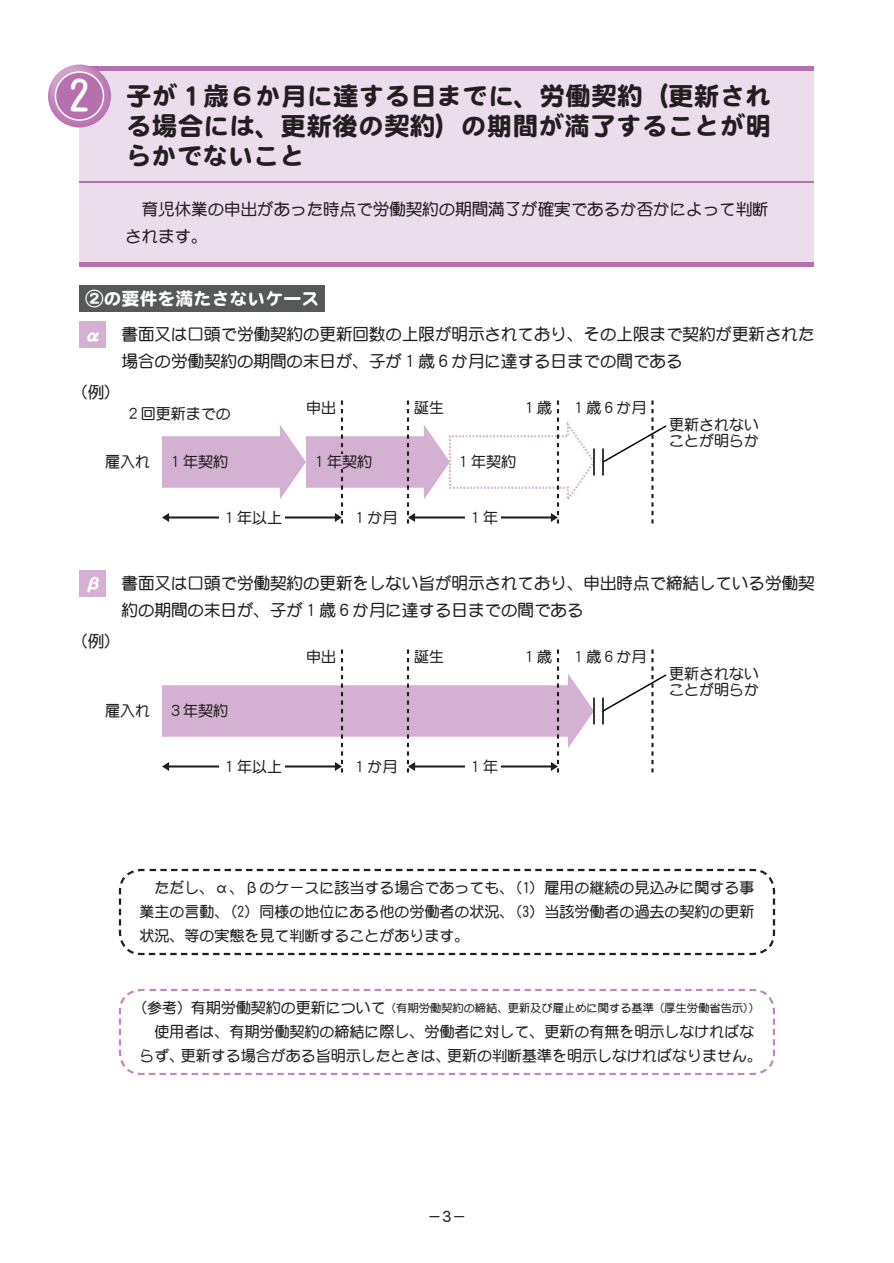
<style>
.page{position:relative;width:894px;height:1263px;background:#fff}
.page>*{position:absolute;margin:0;border:0;box-sizing:border-box;transform-origin:0 0}
.t1{font:45px "DFHS Maru Gothic W4 WIN RKSJ H";color:#fff}
.t2{font:25.5px/30px "DF Maru Gothic SB WIN RKSJ H";letter-spacing:.015em;color:#231f20;text-align:justify}
.t3{font:18px/36px "DF Maru Gothic SB WIN RKSJ H";color:#fff}
.t4{font:16.5px/27px "DF Maru Gothic Bd WIN RKSJ H";color:#231f20}
.t5{font:15px/24px "DF Maru Gothic Bd WIN RKSJ H";color:#231f20}
.t6{font:15px "DFHS Maru Gothic W4 WINP RKSJ H";color:#231f20}
.t7{font:11.25px "DF Maru Gothic Bd WIN RKSJ H";color:#231f20}
.s1{font-size:15px}
</style>
<div class="page">
<div style="left:80px;top:70px;width:734px;height:112px;background:#ecddec"></div>
<div style="left:80px;top:183px;width:734px;height:79px;background:#ecddec"></div>
<hr style="left:80px;top:66px;width:734px;height:4px;background:#b770ae">
<div style="left:80px;top:262px;width:734px;height:5px;background:#b770ae"></div>
<hr style="left:80px;top:182px;width:734px;height:1px;background:#b770ae">
<div style="left:80px;top:285px;width:246px;height:27px;background:#57585a"></div>
<svg style="left:118px;top:868px;width:658px;height:88px"></svg>
<svg style="left:48px;top:64px;width:63px;height:64px"></svg>
<div style="left:56px;top:72px;width:48px;height:48px;background:#b770ae;border-radius:50%"></div>
<div style="left:55px;top:71px;width:49px;height:50px;border:2px solid #fff;border-radius:50%"></div>
<div style="left:80px;top:321px;width:26px;height:27px;background:#d4b1d2"></div>
<svg style="left:162px;top:400px;width:505px;height:124px"></svg>
<svg style="left:118px;top:988px;width:658px;height:88px"></svg>
<svg style="left:162px;top:650px;width:432px;height:122px"></svg>
<div style="left:80px;top:570px;width:26px;height:27px;background:#d4b1d2"></div>
<div style="left:219px;top:759px;width:66px;height:15px;background:#fff"></div>
<div style="left:465px;top:759px;width:36px;height:15px;background:#fff"></div>
<hr style="left:593px;top:698px;width:2px;height:26px;background:#030303">
<svg style="left:602px;top:650px;width:65px;height:122px"></svg>
<h1 class="t1" style="left:68px;top:74px;width:24px">2</h1>
<h2 class="t2" style="left:126px;top:81px;width:647px">子が１歳６か月に達する日までに、労働契約（更新される場合には、更新後の契約）の期間が満了することが明らかでないこと</h2>
<p class="t4" style="left:125px;top:196px;width:645px;text-indent:16px">育児休業の申出があった時点で労働契約の期間満了が確実であるか否かによって判断されます。</p>
<p class="t3" style="left:84px;top:281px;width:237px">②の要件を満たさないケースα</p>
<p class="t4" style="left:122px;top:321px;width:694px">書面又は口頭で労働契約の更新回数の上限が明示されており、その上限まで契約が更新された場合の労働契約の期間の末日が、子が１歳６か月に達する日までの間である</p>
<p class="t4" style="left:71px;top:379px;width:51px">（例）</p>
<p class="t5" style="left:126px;top:402px;width:106px">２回更新までの</p>
<p class="t5" style="left:572px;top:396px;width:76px">１歳６か月</p>
<p class="t5" style="left:306px;top:396px;width:31px">申出</p>
<p class="t5" style="left:414px;top:396px;width:31px">誕生</p>
<p class="t5" style="left:522px;top:396px;width:31px">１歳</p>
<p class="t5" style="left:105px;top:450px;width:46px">雇入れ</p>
<p class="t5" style="left:168px;top:450px;width:61px">１年契約</p>
<p class="t5" style="left:312px;top:450px;width:61px">１年契約</p>
<p class="t5" style="left:456px;top:450px;width:61px">１年契約</p>
<p class="t5" style="left:222px;top:506px;width:61px">１年以上</p>
<p class="t5" style="left:352px;top:506px;width:47px">１か月</p>
<p class="t5" style="left:468px;top:506px;width:31px">１年</p>
<p class="t5" style="left:669px;top:416px;width:91px;line-height:16.5px">更新されないことが明らか</p>
<p class="t3" style="left:84px;top:566px;width:19px">β</p>
<p class="t4" style="left:71px;top:628px;width:51px">（例）</p>
<p class="t4" style="left:122px;top:570px;width:694px">書面又は口頭で労働契約の更新をしない旨が明示されており、申出時点で締結している労働契約の期間の末日が、子が１歳６か月に達する日までの間である</p>
<p class="t5" style="left:306px;top:645px;width:31px">申出</p>
<p class="t5" style="left:414px;top:645px;width:31px">誕生</p>
<p class="t5" style="left:522px;top:645px;width:31px">１歳</p>
<p class="t5" style="left:572px;top:645px;width:76px">１歳６か月</p>
<p class="t5" style="left:669px;top:665px;width:91px;line-height:16.5px">更新されないことが明らか</p>
<p class="t5" style="left:105px;top:699px;width:46px">雇入れ</p>
<p class="t5" style="left:168px;top:699px;width:61px">３年契約</p>
<p class="t5" style="left:222px;top:755px;width:61px">１年以上</p>
<p class="t5" style="left:352px;top:755px;width:47px">１か月</p>
<p class="t5" style="left:468px;top:755px;width:31px">１年</p>
<p class="t5" style="left:140px;top:876px;width:616px;text-align:justify">　ただし、α、βのケースに該当する場合であっても、（1）雇用の継続の見込みに関する事業主の言動、（2）同様の地位にある他の労働者の状況、（3）当該労働者の過去の契約の更新状況、等の実態を見て判断することがあります。</p>
<p class="t7" style="left:132px;top:1002px;width:630px"><span class="s1">（参考）有期労働契約の更新について</span>（有期労働契約の締結、更新及び雇止めに関する基準（厚生労働省告示））</p>
<p class="t5" style="left:140px;top:1020px;width:624px">　使用者は、有期労働契約の締結に際し、労働者に対して、更新の有無を明示しなければならず、更新する場合がある旨明示したときは、更新の判断基準を明示しなければなりません。</p>
<p class="t6" style="left:427px;top:1209px;width:41px">－3－</p>
</div>
